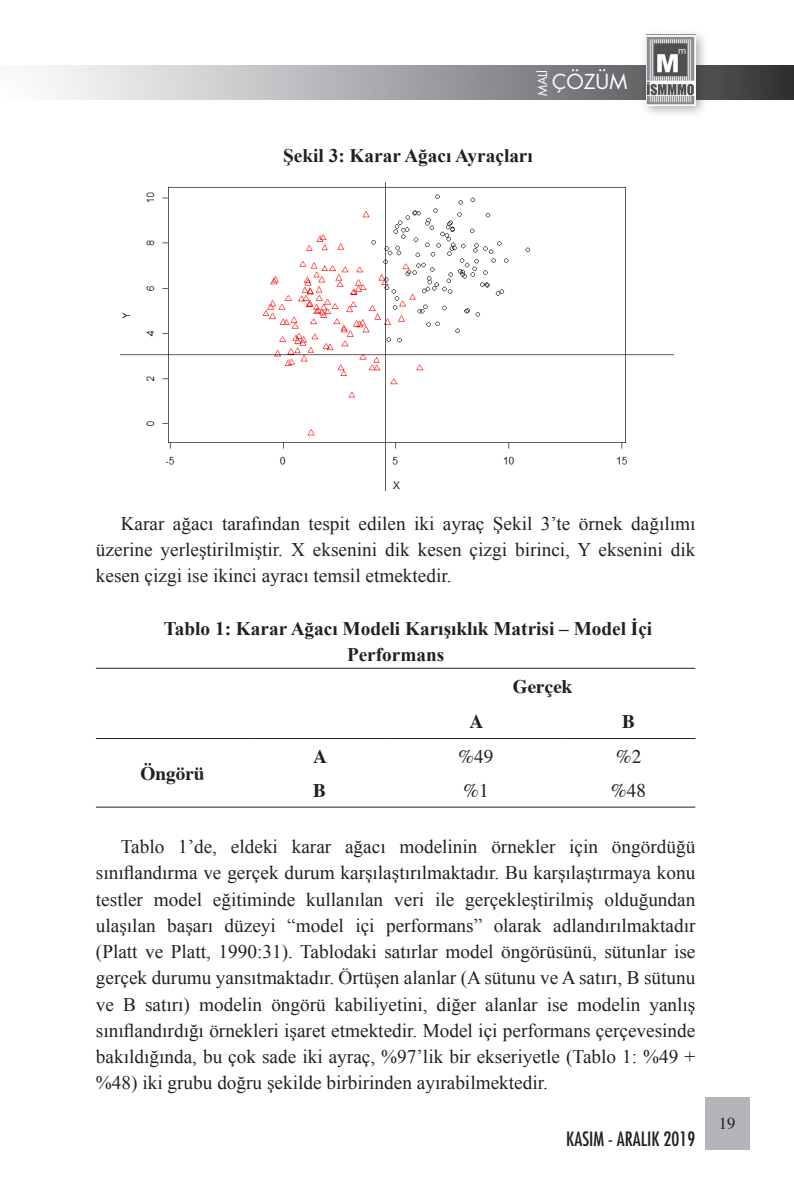
<style>
.page{position:relative;width:794px;height:1191px;background:#fff}
.page>*{position:absolute;margin:0;border:0;box-sizing:border-box;transform-origin:0 0}
.t1{font:20.12px "Futura Book Tr";color:#fff}
.t2{font:19.25px/26.2px "Times New Roman";color:#231f20;text-align:justify}
.t3{font:700 19.25px/26.2px "Times New Roman";color:#231f20}
.t4{font:19.25px "Futura Cond Nr Tr";color:#231f20}
.t5{font:700 19.25px "Times";color:#231f20}
.t6{font:19.25px "Times";color:#231f20}
.t7{font:16.62px "Times";color:#231f20}
.t8{font:12.25px "Futura Book Tr";color:#fff}
</style>
<div class="page">
<div style="left:0;top:65px;width:794px;height:35px;background:linear-gradient(to right,#fff,#3c3d40)"></div>
<div style="left:640px;top:29px;width:68px;height:89px;background:#231f20;opacity:.36"></div>
<img style="left:646px;top:35px;width:49px;height:70px">
<div style="left:704px;top:1096px;width:45px;height:53px;background:#b4b5b8"></div>
<hr style="left:96px;top:668px;width:153px;height:1px;background:#231f20">
<hr style="left:249px;top:668px;width:141px;height:1px;background:#231f20">
<hr style="left:390px;top:668px;width:172px;height:1px;background:#231f20">
<hr style="left:562px;top:668px;width:133px;height:1px;background:#231f20">
<hr style="left:96px;top:738px;width:153px;height:1px;background:#231f20">
<hr style="left:249px;top:738px;width:141px;height:1px;background:#231f20">
<hr style="left:390px;top:738px;width:172px;height:1px;background:#231f20">
<hr style="left:562px;top:738px;width:133px;height:1px;background:#231f20">
<hr style="left:96px;top:806px;width:153px;height:1px;background:#231f20">
<hr style="left:249px;top:806px;width:141px;height:1px;background:#231f20">
<hr style="left:390px;top:806px;width:172px;height:1px;background:#231f20">
<hr style="left:562px;top:806px;width:133px;height:1px;background:#231f20">
<img style="left:121px;top:182px;width:552px;height:308px">
<p class="t8" style="left:534px;top:96px;width:27px;rotate:-90deg">MALİ</p>
<p class="t1" style="left:552px;top:68px;width:77px">ÇÖZÜM</p>
<p class="t3" style="left:283px;top:142px;width:251px">Şekil 3: Karar Ağacı Ayraçları</p>
<p class="t2" style="left:96px;top:509px;width:601px;text-indent:25px">Karar ağacı tarafından tespit edilen iki ayraç Şekil 3’te örnek dağılımı üzerine yerleştirilmiştir. X eksenini dik kesen çizgi birinci, Y eksenini dik kesen çizgi ise ikinci ayracı temsil etmektedir.</p>
<p class="t3" style="left:347px;top:614px;width:307px;text-indent:-183px">Tablo 1: Karar Ağacı Modeli Karışıklık Matrisi – Model İçi<br>Performans</p>
<p class="t5" style="left:513px;top:674px;width:61px">Gerçek</p>
<p class="t5" style="left:469px;top:708px;width:15px">A</p>
<p class="t5" style="left:622px;top:708px;width:14px">B</p>
<p class="t5" style="left:140px;top:760px;width:66px">Öngörü</p>
<p class="t5" style="left:313px;top:743px;width:15px">A</p>
<p class="t6" style="left:458px;top:744px;width:37px">%49</p>
<p class="t6" style="left:616px;top:744px;width:27px">%2</p>
<p class="t5" style="left:313px;top:778px;width:14px">B</p>
<p class="t6" style="left:463px;top:778px;width:27px">%1</p>
<p class="t6" style="left:611px;top:778px;width:37px">%48</p>
<p class="t2" style="left:96px;top:833px;width:601px;text-indent:25px">Tablo 1’de, eldeki karar ağacı modelinin örnekler için öngördüğü sınıflandırma ve gerçek durum karşılaştırılmaktadır. Bu karşılaştırmaya konu testler model eğitiminde kullanılan veri ile gerçekleştirilmiş olduğundan ulaşılan başarı düzeyi “model içi performans” olarak adlandırılmaktadır (Platt ve Platt, 1990:31). Tablodaki satırlar model öngörüsünü, sütunlar ise gerçek durumu yansıtmaktadır. Örtüşen alanlar (A sütunu ve A satırı, B sütunu ve B satırı) modelin öngörü kabiliyetini, diğer alanlar ise modelin yanlış sınıflandırdığı örnekleri işaret etmektedir. Model içi performans çerçevesinde bakıldığında, bu çok sade iki ayraç, %97’lik bir ekseriyetle (Tablo 1: %49 + %48) iki grubu doğru şekilde birbirinden ayırabilmektedir.</p>
<p class="t4" style="left:566px;top:1126px;width:130px">KASIM - ARALIK 2019</p>
<p class="t7" style="left:719px;top:1113px;width:18px">19</p>
</div>
